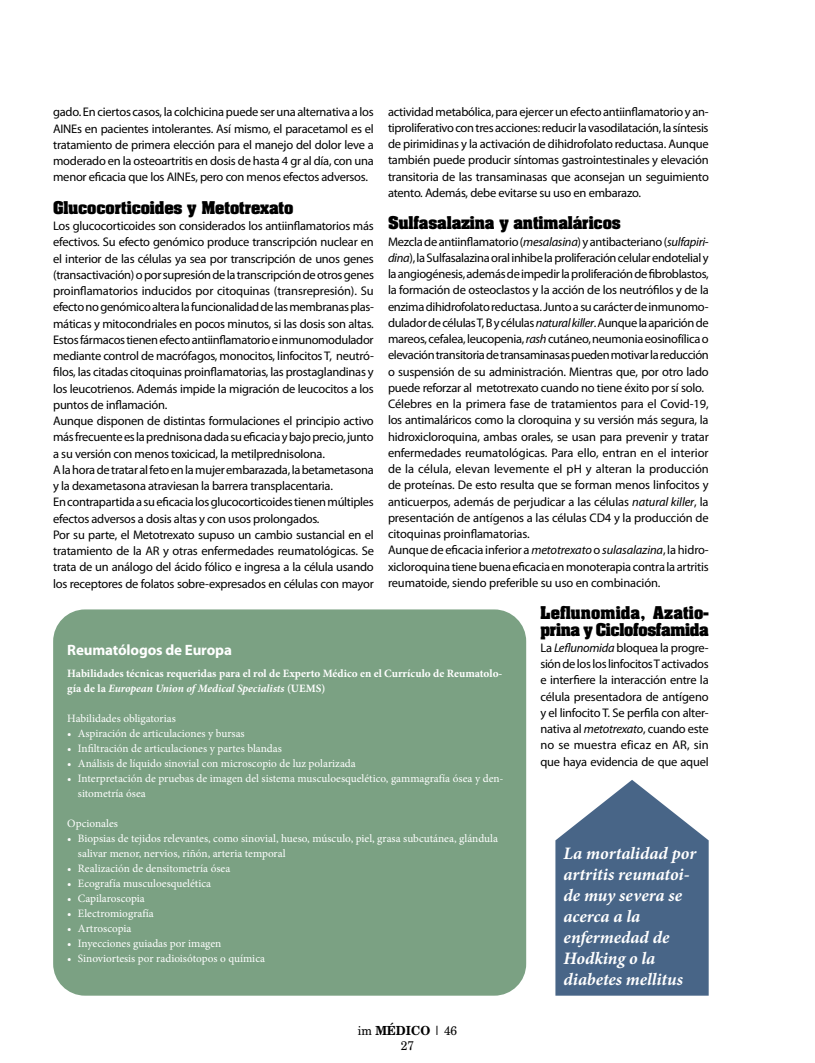
<style>
.page{position:relative;width:815px;height:1063px;background:#fff}
.page>*{position:absolute;margin:0;border:0;box-sizing:border-box;transform-origin:0 0}
.t1{font:italic 700 17.5px/21px "Minion Pro";letter-spacing:-.005em;color:#fff}
.t2{font:700 15px/16.2px "Aardvark";letter-spacing:-.01em;color:#000}
.t3{font:700 15px "Myriad Pro";letter-spacing:-.01em;color:#fff}
.t4{font:12.5px/16.2px "Myriad Pro";letter-spacing:-.02em;color:#000;text-align:justify}
.t5{font:12.5px/15px "New Brunswick";color:#000;text-align:center;scale:.95 1}
.t6{font:11.25px/15px "Minion Pro";color:#fff}
.t7{font:700 11.25px/15px "Minion Pro";color:#fff}
.s1{font-style:italic}
.s2{font-weight:700}
</style>
<div class="page">
<svg style="left:555px;top:780px;width:154px;height:216px;background:#627b98"></svg>
<div style="left:53px;top:609px;width:473px;height:387px;background:#7ba183;border-radius:32px"></div>
<p class="t4" style="left:388px;top:103px;width:322px">actividad metabólica, para ejercer un efecto antiinflamatorio y an&shy;tiproliferativo con tres acciones: reducir la vasodilatación, la síntesis de pirimidinas y la activación de dihidrofolato reductasa. Aunque también puede producir síntomas gastrointestinales y elevación transitoria de las transaminasas que aconsejan un seguimiento atento. Además, debe evitarse su uso en embarazo.</p>
<p class="t2" style="left:388px;top:214px;width:234px">Sulfasalazina y antimaláricos</p>
<p class="t4" style="left:388px;top:233px;width:322px;text-align:left">Mezcla de antiinflamatorio (<span class="s1">mesalasina</span>) y antibacteriano (<span class="s1">sulfapiri&shy;dina</span>), la Sulfasalazina oral inhibe la proliferación celular endotelial y la angiogénesis, además de impedir la proliferación de fibroblastos, la formación de osteoclastos y la acción de los neutrófilos y de la enzima dihidrofolato reductasa. Junto a su carácter de inmunomo&shy;dulador de células T, B y células <span class="s1">natural killer</span>. Aunque la aparición de mareos, cefalea, leucopenia, <span class="s1">rash</span> cutáneo, neumonia eosinofílica o elevación transitoria de transaminasas pueden motivar la reducción o suspensión de su administración. Mientras que, por otro lado puede reforzar al metotrexato cuando no tiene éxito por sí solo.<br>Célebres en la primera fase de tratamientos para el Covid-19, los antimaláricos como la cloroquina y su versión más segura, la hidroxicloroquina, ambas orales, se usan para prevenir y tratar enfermedades reumatológicas. Para ello, entran en el interior de la célula, elevan levemente el pH y alteran la producción de proteínas. De esto resulta que se forman menos linfocitos y anticuerpos, además de perjudicar a las células <span class="s1">natural killer</span>, la presentación de antígenos a las células CD4 y la producción de citoquinas proinflamatorias.<br>Aunque de eficacia inferior a <span class="s1">metotrexato</span> o <span class="s1">sulasalazina</span>, la hidro&shy;xicloroquina tiene buena eficacia en monoterapia contra la artritis reumatoide, siendo preferible su uso en combinación.</p>
<p class="t2" style="left:540px;top:604px;width:170px">Leflunomida, Azatio&shy;prina y Ciclofosfamida</p>
<p class="t4" style="left:540px;top:639px;width:170px">La <span class="s1">Leflunomida</span> bloquea la progre&shy;sión de los los linfocitos T activados e interfiere la interacción entre la célula presentadora de antígeno y el linfocito T. Se perfila con alter&shy;nativa al <span class="s1">metotrexato</span>, cuando este no se muestra eficaz en AR, sin que haya evidencia de que aquel</p>
<p class="t4" style="left:53px;top:104px;width:322px">gado. En ciertos casos, la colchicina puede ser una alternativa a los AINEs en pacientes intolerantes. Así mismo, el paracetamol es el tratamiento de primera elección para el manejo del dolor leve a moderado en la osteoartritis en dosis de hasta 4 gr al día, con una menor eficacia que los AINEs, pero con menos efectos adversos.</p>
<p class="t2" style="left:53px;top:199px;width:242px">Glucocorticoides y Metotrexato</p>
<p class="t4" style="left:53px;top:218px;width:322px;text-align:left">Los glucocorticoides son considerados los antiinflamatorios más efectivos. Su efecto genómico produce transcripción nuclear en el interior de las células ya sea por transcripción de unos genes (transactivación) o por supresión de la transcripción de otros genes proinflamatorios inducidos por citoquinas (transrepresión). Su efecto no genómico altera la funcionalidad de las membranas plas&shy;máticas y mitocondriales en pocos minutos, si las dosis son altas.<br>Estos fármacos tienen efecto antiinflamatorio e inmunomodulador mediante control de macrófagos, monocitos, linfocitos T, neutró&shy;filos, las citadas citoquinas proinflamatorias, las prostaglandinas y los leucotrienos. Además impide la migración de leucocitos a los puntos de inflamación.<br>Aunque disponen de distintas formulaciones el principio activo más frecuente es la prednisona dada su eficacia y bajo precio, junto a su versión con menos toxicicad, la metilprednisolona.<br>A la hora de tratar al feto en la mujer embarazada, la betametasona y la dexametasona atraviesan la barrera transplacentaria.<br>En contrapartida a su eficacia los glucocorticoides tienen múltiples efectos adversos a dosis altas y con usos prolongados.<br>Por su parte, el Metotrexato supuso un cambio sustancial en el tratamiento de la AR y otras enfermedades reumatológicas. Se trata de un análogo del ácido fólico e ingresa a la célula usando los receptores de folatos sobre-expresados en células con mayor</p>
<p class="t3" style="left:67px;top:640px;width:166px">Reumatólogos de Europa</p>
<p class="t7" style="left:67px;top:665px;width:437px">Habilidades técnicas requeridas para el rol de Experto Médico en el Currículo de Reumatolo&shy;gía de la <span class="s1">European Union of Medical Specialists</span> (UEMS)</p>
<p class="t6" style="left:67px;top:711px;width:110px">Habilidades obligatorias</p>
<p class="t6" style="left:67px;top:726px;width:179px">• Aspiración de articulaciones y bursas</p>
<p class="t6" style="left:67px;top:741px;width:216px">• Infiltración de articulaciones y partes blandas</p>
<p class="t6" style="left:67px;top:756px;width:290px">• Análisis de líquido sinovial con microscopio de luz polarizada</p>
<p class="t6" style="left:78px;top:771px;width:427px;text-indent:-11px">• Interpretación de pruebas de imagen del sistema musculoesquelético, gammagrafía ósea y den&shy;sitometría ósea</p>
<p class="t6" style="left:67px;top:816px;width:52px">Opcionales</p>
<p class="t6" style="left:78px;top:831px;width:422px;text-indent:-11px">• Biopsias de tejidos relevantes, como sinovial, hueso, músculo, piel, grasa subcutánea, glándula salivar menor, nervios, riñón, arteria temporal</p>
<p class="t6" style="left:67px;top:861px;width:165px">• Realización de densitometría ósea</p>
<p class="t6" style="left:67px;top:876px;width:145px">• Ecografía musculoesquelética</p>
<p class="t6" style="left:67px;top:891px;width:79px">• Capilaroscopia</p>
<p class="t6" style="left:67px;top:906px;width:88px">• Electromiografía</p>
<p class="t6" style="left:67px;top:921px;width:66px">• Artroscopia</p>
<p class="t6" style="left:67px;top:936px;width:156px">• Inyecciones guiadas por imagen</p>
<p class="t6" style="left:67px;top:951px;width:199px">• Sinoviortesis por radioisótopos o química</p>
<h1 class="t1" style="left:564px;top:843px;width:134px">La mortalidad por artritis reumatoi&shy;de muy severa se acerca a la enfermedad de<br>Hodking o la diabetes mellitus</h1>
<p class="t5" style="left:358px;top:1023px;width:106px">im <span class="s2">MÉDICO</span> | 46<br>27</p>
</div>
